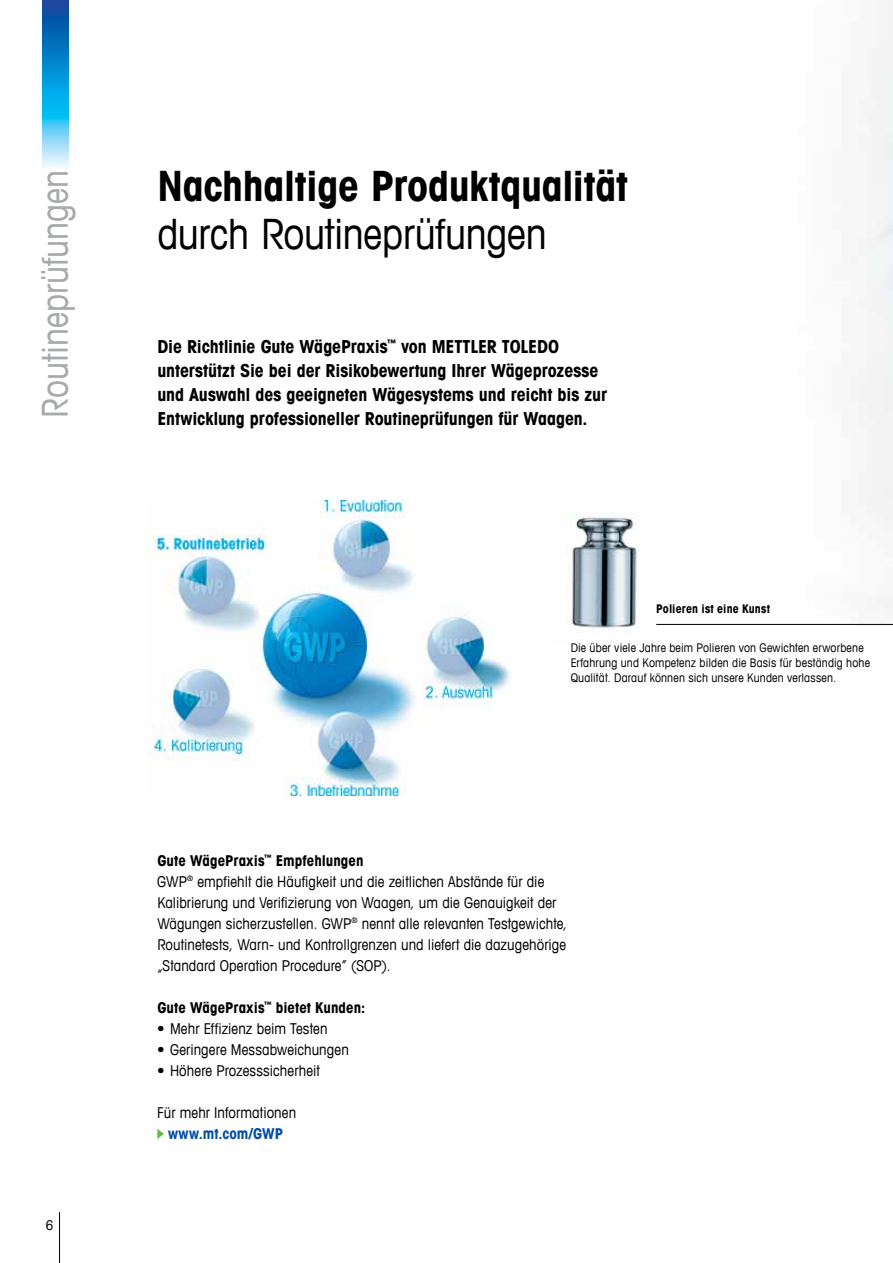
<style>
.page{position:relative;width:893px;height:1263px;background:#fff}
.page>*{position:absolute;margin:0;border:0;box-sizing:border-box;transform-origin:0 0}
.t1{font:700 condensed 42px "Avant Garde Com";letter-spacing:-.005em;color:#000}
.t2{font:condensed 42px "Avant Garde Com";letter-spacing:-.005em;color:#000}
.t3{font:condensed 36px "Avant Garde Com";color:#a7a9ac}
.t4{font:700 condensed 18px/24px "Avant Garde Com";letter-spacing:-.005em;color:#000}
.t5{font:condensed 15px/21px "Avant Garde Com";letter-spacing:.005em;color:#000}
.t6{font:700 condensed 15px "Avant Garde Com";letter-spacing:.005em;color:#000}
.t7{font:700 condensed 15px "Avant Garde Com";letter-spacing:.005em;color:#004fa3}
.t8{font:condensed 13.5px "Avant Garde Com";color:#000}
.t9{font:condensed 12px/15px "Avant Garde Com";letter-spacing:.015em;color:#000}
.t10{font:700 condensed 12px "Avant Garde Com";letter-spacing:.01em;color:#000}
.s1{font-weight:700}
</style>
<div class="page">
<hr style="left:59px;top:1212px;width:1px;height:51px;background:#000">
<img style="left:43px;top:0;width:25px;height:168px">
<img style="left:567px;top:513px;width:90px;height:120px">
<hr style="left:656px;top:624px;width:237px;height:1px;background:#000">
<svg style="left:157px;top:1129px;width:7px;height:10px"></svg>
<img style="left:147px;top:501px;width:363px;height:294px">
<h2 class="t3" style="left:33px;top:418px;width:249px;rotate:-90deg">Routineprüfungen</h2>
<h1 class="t1" style="left:157px;top:158px;width:472px">Nachhaltige Produktqualität</h1>
<h1 class="t2" style="left:157px;top:207px;width:391px">durch Routineprüfungen</h1>
<p class="t4" style="left:157px;top:334px;width:451px">Die Richtlinie Gute WägePraxis<sup>™</sup> von METTLER TOLEDO unterstützt Sie bei der Risikobewertung Ihrer Wägeprozesse und Auswahl des geeigneten Wägesystems und reicht bis zur Entwicklung professioneller Routineprüfungen für Waagen.</p>
<p class="t10" style="left:656px;top:601px;width:115px">Polieren ist eine Kunst</p>
<p class="t9" style="left:571px;top:640px;width:301px">Die über viele Jahre beim Polieren von Gewichten erworbene<br>Erfahrung und Kompetenz bilden die Basis für beständig hohe<br>Qualität. Darauf können sich unsere Kunden verlassen.</p>
<p class="t8" style="left:46px;top:1217px;width:9px">6</p>
<p class="t5" style="left:157px;top:850px;width:412px"><span class="s1">Gute WägePraxis</span><sup>™</sup> <span class="s1">Empfehlungen<br></span>GWP<sup>®</sup> empfiehlt die Häufigkeit und die zeitlichen Abstände für die Kalibrierung und Verifizierung von Waagen, um die Genauigkeit der Wägungen sicherzustellen. GWP<sup>®</sup> nennt alle relevanten Testgewichte, Routinetests, Warn- und Kontrollgrenzen und liefert die dazugehörige „Standard Operation Procedure“ (SOP).</p>
<p class="t6" style="left:157px;top:998px;width:209px">Gute WägePraxis<sup>™</sup> bietet Kunden:</p>
<p class="t5" style="left:157px;top:1018px;width:172px">• Mehr Effizienz beim Testen</p>
<p class="t5" style="left:157px;top:1039px;width:193px">• Geringere Messabweichungen</p>
<p class="t5" style="left:157px;top:1060px;width:164px">• Höhere Prozesssicherheit</p>
<p class="t5" style="left:157px;top:1102px;width:140px">Für mehr Informationen</p>
<p class="t7" style="left:168px;top:1124px;width:117px">www.mt.com/GWP</p>
</div>
